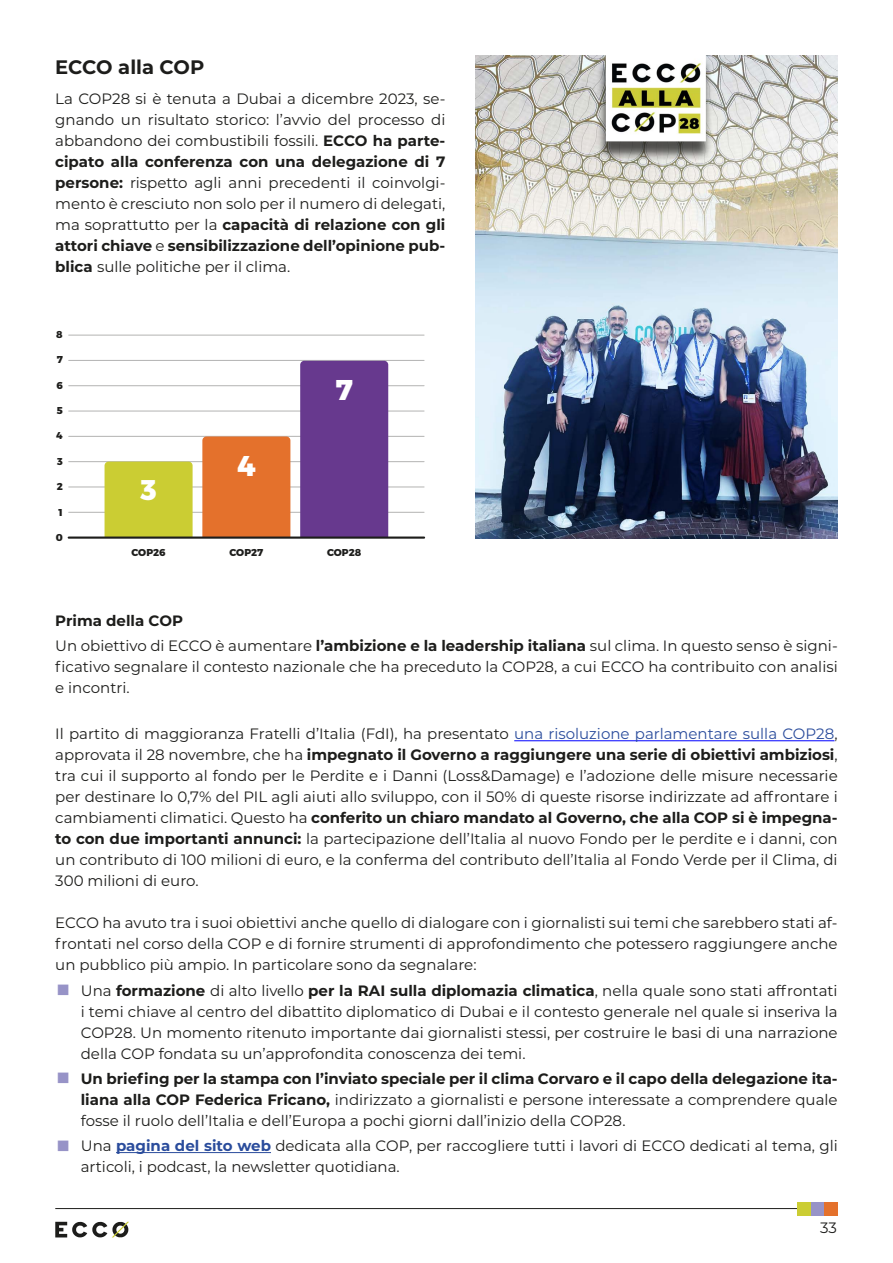
<style>
.page{position:relative;width:893px;height:1263px;background:#fff}
.page>*{position:absolute;margin:0;border:0;box-sizing:border-box;transform-origin:0 0}
.t1{font:800 28.5px "Montserrat";color:#fff}
.t2{font:700 19.5px "Montserrat";color:#1d1d1b}
.t3{font:15px/21px "Montserrat";color:#1d1d1b;text-align:justify}
.t4{font:800 10.05px "Montserrat";color:#1e1e1c}
.s1{font-weight:700}
.s2{color:#2a4c9c}
.s3{font-size:27px;color:#9793c7}
.s4{font-weight:700;color:#2a4c9c}
</style>
<div class="page">
<svg style="left:55px;top:1221px;width:74px;height:16px"></svg>
<hr style="left:55px;top:1208px;width:782px;height:1px;background:#1d1d1b">
<div style="left:811px;top:1202px;width:13px;height:13px;background:#9793c7"></div>
<div style="left:824px;top:1202px;width:13px;height:13px;background:#e4712c"></div>
<div style="left:797px;top:1202px;width:14px;height:13px;background:#cbcd33"></div>
<hr style="left:514px;top:740px;width:320px;height:1px;background:#00f">
<hr style="left:116px;top:1152px;width:155px;height:1px;background:#2a4c9c">
<img style="left:475px;top:55px;width:363px;height:484px">
<hr style="left:69px;top:385px;width:355px;height:1px;background:#b3b3b2">
<hr style="left:69px;top:360px;width:355px;height:1px;background:#b3b3b2">
<hr style="left:69px;top:411px;width:355px;height:1px;background:#b3b3b2">
<hr style="left:69px;top:461px;width:355px;height:1px;background:#b3b3b2">
<hr style="left:69px;top:335px;width:355px;height:1px;background:#b3b3b2">
<hr style="left:69px;top:487px;width:355px;height:1px;background:#b3b3b2">
<hr style="left:69px;top:436px;width:355px;height:1px;background:#b3b3b2">
<hr style="left:69px;top:512px;width:355px;height:1px;background:#b3b3b2">
<div style="left:300px;top:361px;width:88px;height:175px;background:#67398e"></div>
<div style="left:202px;top:436px;width:88px;height:100px;background:#e4712c"></div>
<div style="left:105px;top:462px;width:88px;height:74px;background:#cbcd33"></div>
<hr style="left:69px;top:536px;width:355px;height:3px;background:#1d1d1b">
<div style="left:596px;top:57px;width:117px;height:104px;background:#1d1d1b;opacity:.75"></div>
<img style="left:610px;top:57px;width:92px;height:80px">
<h2 class="t2" style="left:55px;top:53px;width:151px">ECCO alla COP</h2>
<p class="t3" style="left:55px;top:88px;width:392px">La COP28 si è tenuta a Dubai a dicembre 2023, se&shy;gnando un risultato storico: l’avvio del processo di abbandono dei combustibili fossili. <span class="s1">ECCO ha parte&shy;cipato alla conferenza con una delegazione di 7 persone:</span> rispetto agli anni precedenti il coinvolgi&shy;mento è cresciuto non solo per il numero di delegati, ma soprattutto per la <span class="s1">capacità di relazione con gli attori chiave</span> e <span class="s1">sensibilizzazione dell’opinione pub&shy;blica</span> sulle politiche per il clima.</p>
<p class="t4" style="left:56px;top:326px;width:8px">8</p>
<p class="t4" style="left:57px;top:351px;width:8px">7</p>
<p class="t4" style="left:56px;top:377px;width:8px">6</p>
<p class="t4" style="left:57px;top:402px;width:8px">5</p>
<p class="t4" style="left:56px;top:427px;width:8px">4</p>
<p class="t4" style="left:57px;top:453px;width:7px">3</p>
<p class="t4" style="left:57px;top:478px;width:8px">2</p>
<p class="t4" style="left:59px;top:504px;width:6px">1</p>
<p class="t4" style="left:56px;top:529px;width:9px">0</p>
<h1 class="t1" style="left:141px;top:467px;width:18px">3</h1>
<h1 class="t1" style="left:237px;top:442px;width:20px">4</h1>
<h1 class="t1" style="left:336px;top:366px;width:19px">7</h1>
<p class="t4" style="left:132px;top:544px;width:36px">COP26</p>
<p class="t4" style="left:230px;top:544px;width:35px">COP27</p>
<p class="t4" style="left:327px;top:544px;width:36px">COP28</p>
<p class="t3" style="left:55px;top:607px;width:784px;line-height:25.2px"><span class="s1">Prima della COP<br></span>Un obiettivo di ECCO è aumentare <span class="s1">l’ambizione e la leadership italiana</span> sul clima. In questo senso è signi-</p>
<p class="t3" style="left:55px;top:656px;width:784px">ficativo segnalare il contesto nazionale che ha preceduto la COP28, a cui ECCO ha contribuito con analisi e incontri.</p>
<p class="t3" style="left:55px;top:723px;width:784px">Il partito di maggioranza Fratelli d’Italia (FdI), ha presentato <span class="s2">una risoluzione parlamentare sulla COP28</span>, approvata il 28 novembre, che ha <span class="s1">impegnato il Governo a raggiungere una serie di obiettivi ambiziosi</span>, tra cui il supporto al fondo per le Perdite e i Danni (Loss&amp;Damage) e l’adozione delle misure necessarie per destinare lo 0,7% del PIL agli aiuti allo sviluppo, con il 50% di queste risorse indirizzate ad affrontare i cambiamenti climatici. Questo ha <span class="s1">conferito un chiaro mandato al Governo, che alla COP si è impegna&shy;to con due importanti annunci:</span> la partecipazione dell’Italia al nuovo Fondo per le perdite e i danni, con un contributo di 100 milioni di euro, e la conferma del contributo dell’Italia al Fondo Verde per il Clima, di 300 milioni di euro.</p>
<p class="t3" style="left:55px;top:912px;width:784px">ECCO ha avuto tra i suoi obiettivi anche quello di dialogare con i giornalisti sui temi che sarebbero stati af&shy;frontati nel corso della COP e di fornire strumenti di approfondimento che potessero raggiungere anche un pubblico più ampio. In particolare sono da segnalare:</p>
<p class="t3" style="left:81px;top:979px;width:758px;text-indent:-26px"><span class="s3">■</span> Una <span class="s1">formazione</span> di alto livello <span class="s1">per la RAI sulla diplomazia climatica</span>, nella quale sono stati affrontati i temi chiave al centro del dibattito diplomatico di Dubai e il contesto generale nel quale si inseriva la COP28. Un momento ritenuto importante dai giornalisti stessi, per costruire le basi di una narrazione della COP fondata su un’approfondita conoscenza dei temi.</p>
<p class="t3" style="left:81px;top:1067px;width:758px;text-indent:-26px"><span class="s3">■</span> <span class="s1">Un briefing per la stampa con l’inviato speciale per il clima Corvaro e il capo della delegazione ita&shy;liana alla COP Federica Fricano,</span> indirizzato a giornalisti e persone interessate a comprendere quale fosse il ruolo dell’Italia e dell’Europa a pochi giorni dall’inizio della COP28.</p>
<p class="t3" style="left:81px;top:1135px;width:758px;text-indent:-26px"><span class="s3">■</span> Una <span class="s4">pagina del sito web</span> dedicata alla COP, per raccogliere tutti i lavori di ECCO dedicati al tema, gli articoli, i podcast, la newsletter quotidiana.</p>
<p class="t3" style="left:820px;top:1216px;width:18px">33</p>
</div>
